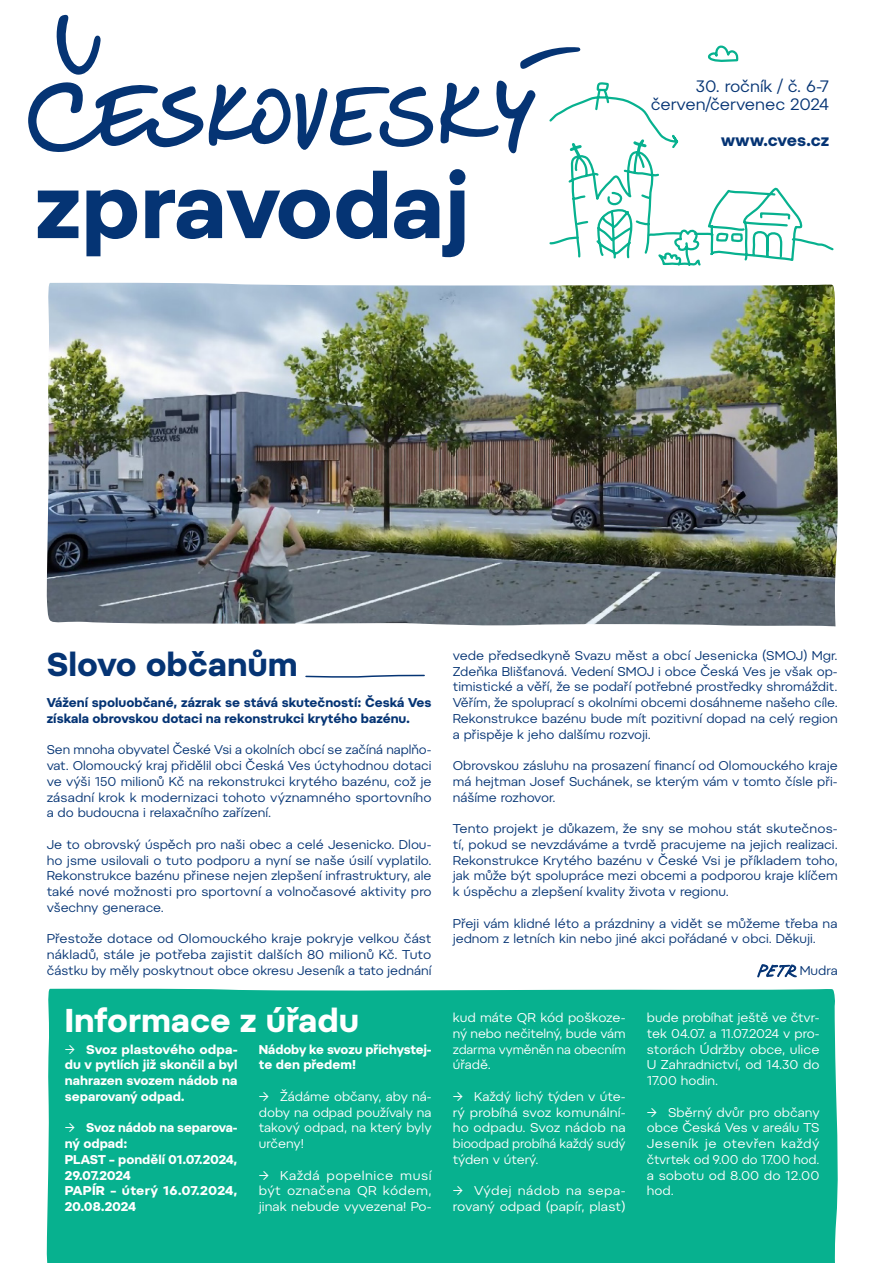
<style>
.page{position:relative;width:893px;height:1263px;background:#fff}
.page>*{position:absolute;margin:0;border:0;box-sizing:border-box;transform-origin:0 0}
.t1{font:700 91.05px "Pepi";color:#053474}
.Headline{font:700 33px "Pepi";color:#fff}
.Headline-2{font:700 33px "Pepi";color:#053474}
.t2{font:16.5px "Pepi";letter-spacing:-.01em;color:#053474}
.t3{font:700 16.5px "Pepi";letter-spacing:-.01em;color:#053474}
.Podpis{font:12.75px/15.8px "Pepi";color:#053474;text-align:justify}
.t4{font:12.75px/15.8px "Pepi";color:#fff;text-align:justify}
.Text{font:700 12.75px/15.8px "Pepi";letter-spacing:-.005em;color:#fff}
.Podpis-2{font:700 12.75px/15.8px "Pepi";color:#053474}
.s1{font-weight:400}
</style>
<div class="page">
<img style="left:47px;top:283px;width:791px;height:343px">
<svg style="left:28px;top:14px;width:806px;height:252px"></svg>
<div style="left:46px;top:988px;width:792px;height:275px;background:#07b18f"></div>
<svg style="left:758px;top:964px;width:38px;height:13px"></svg>
<svg style="left:305px;top:674px;width:120px;height:4px"></svg>
<h1 class="t1" style="left:35px;top:150px;width:436px">zpravodaj</h1>
<p class="t2" style="left:696px;top:76px;width:135px">30. ročník / č. 6-7</p>
<p class="t2" style="left:651px;top:94px;width:180px">červen/červenec 2024</p>
<p class="t3" style="left:721px;top:130px;width:109px">www.cves.cz</p>
<p class="Headline-2" style="left:47px;top:644px;width:253px">Slovo občanům</p>
<p class="Podpis-2" style="left:47px;top:694px;width:386px">Vážení spoluobčané, zázrak se stává skutečností: Česká Ves získala obrovskou dotaci na rekonstrukci krytého bazénu.</p>
<p class="Podpis" style="left:47px;top:742px;width:386px">Sen mnoha obyvatel České Vsi a okolních obcí se začíná naplňo&shy;vat. Olomoucký kraj přidělil obci Česká Ves úctyhodnou dotaci ve výši 150 milionů Kč na rekonstrukci krytého bazénu, což je zásadní krok k modernizaci tohoto významného sportovního a do budoucna i relaxačního zařízení.</p>
<p class="Podpis" style="left:47px;top:836px;width:386px">Je to obrovský úspěch pro naši obec a celé Jesenicko. Dlou&shy;ho jsme usilovali o tuto podporu a nyní se naše úsilí vyplatilo.<br>Rekonstrukce bazénu přinese nejen zlepšení infrastruktury, ale také nové možnosti pro sportovní a volnočasové aktivity pro všechny generace.</p>
<p class="Podpis" style="left:47px;top:931px;width:386px">Přestože dotace od Olomouckého kraje pokryje velkou část nákladů, stále je potřeba zajistit dalších 80 milionů Kč. Tuto částku by měly poskytnout obce okresu Jeseník a tato jednání</p>
<p class="Headline" style="left:65px;top:1000px;width:296px">Informace z úřadu</p>
<p class="Text" style="left:65px;top:1041px;width:174px;text-align:justify"><span class="s1">→</span> Svoz plastového odpa&shy;du v pytlích již skončil a byl nahrazen svozem nádob na separovaný odpad.</p>
<p class="Text" style="left:65px;top:1120px;width:174px"><span class="s1">→</span> Svoz nádob na separova&shy;ný odpad:</p>
<p class="Text" style="left:65px;top:1151px;width:174px">PLAST – pondělí 01.07.2024,<br>29.07.2024</p>
<p class="Text" style="left:65px;top:1183px;width:174px">PAPÍR – úterý 16.07.2024,<br>20.08.2024</p>
<p class="Text" style="left:259px;top:1041px;width:174px">Nádoby ke svozu přichystej&shy;te den předem!</p>
<p class="t4" style="left:259px;top:1088px;width:174px">→ Žádáme občany, aby ná&shy;doby na odpad používaly na takový odpad, na který byly určeny!</p>
<p class="t4" style="left:259px;top:1167px;width:174px">→ Každá popelnice musí být označena QR kódem, jinak nebude vyvezena! Po-</p>
<p class="Podpis" style="left:453px;top:647px;width:386px">vede předsedkyně Svazu měst a obcí Jesenicka (SMOJ) Mgr.<br>Zdeňka Blišťanová. Vedení SMOJ i obce Česká Ves je však op&shy;timistické a věří, že se podaří potřebné prostředky shromáždit.<br>Věřím, že spoluprací s okolními obcemi dosáhneme našeho cíle.<br>Rekonstrukce bazénu bude mít pozitivní dopad na celý region a přispěje k jeho dalšímu rozvoji.</p>
<p class="Podpis" style="left:453px;top:757px;width:386px">Obrovskou zásluhu na prosazení financí od Olomouckého kraje má hejtman Josef Suchánek, se kterým vám v tomto čísle při&shy;nášíme rozhovor.</p>
<p class="Podpis" style="left:453px;top:820px;width:386px">Tento projekt je důkazem, že sny se mohou stát skutečnos&shy;tí, pokud se nevzdáváme a tvrdě pracujeme na jejich realizaci.<br>Rekonstrukce Krytého bazénu v České Vsi je příkladem toho, jak může být spolupráce mezi obcemi a podporou kraje klíčem k úspěchu a zlepšení kvality života v regionu.</p>
<p class="Podpis" style="left:453px;top:915px;width:386px">Přeji vám klidné léto a prázdniny a vidět se můžeme třeba na jednom z letních kin nebo jiné akci pořádané v obci. Děkuji.</p>
<p class="Podpis" style="left:800px;top:962px;width:39px">Mudra</p>
<p class="t4" style="left:453px;top:1009px;width:174px">kud máte QR kód poškoze&shy;ný nebo nečitelný, bude vám zdarma vyměněn na obecním úřadě.</p>
<p class="t4" style="left:453px;top:1088px;width:174px">→ Každý lichý týden v úte&shy;rý probíhá svoz komunální&shy;ho odpadu. Svoz nádob na bioodpad probíhá každý sudý týden v úterý.</p>
<p class="t4" style="left:453px;top:1183px;width:174px">→ Výdej nádob na sepa&shy;rovaný odpad (papír, plast)</p>
<p class="t4" style="left:647px;top:1009px;width:174px">bude probíhat ještě ve čtvr&shy;tek 04.07. a 11.07.2024 v pro&shy;storách Údržby obce, ulice U Zahradnictví, od 14.30 do 17.00 hodin.</p>
<p class="t4" style="left:647px;top:1104px;width:174px">→ Sběrný dvůr pro občany obce Česká Ves v areálu TS Jeseník je otevřen každý čtvrtek od 9.00 do 17.00 hod. a sobotu od 8.00 do 12.00 hod.</p>
</div>
